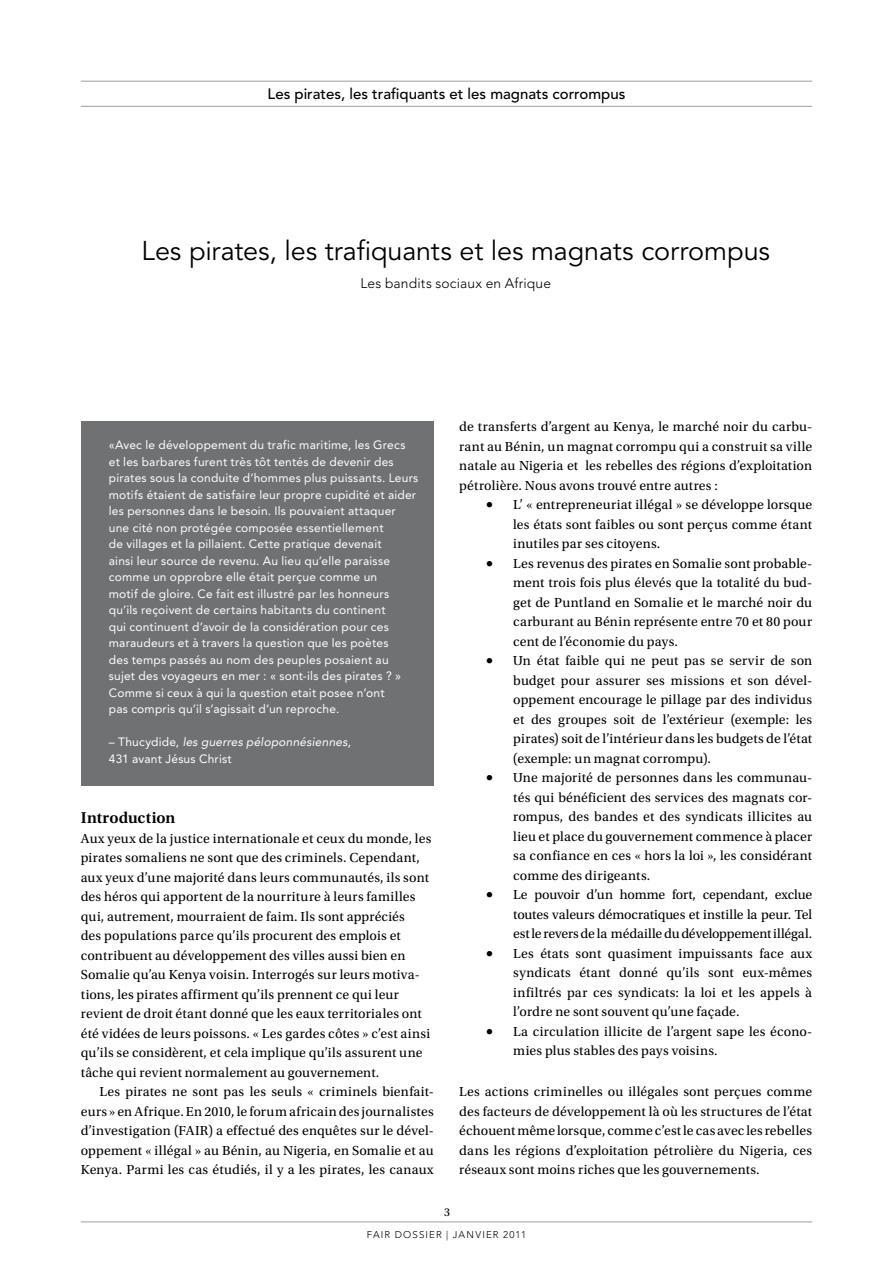
<style>
.page{position:relative;width:893px;height:1263px;background:#fff}
.page>*{position:absolute;margin:0;border:0;box-sizing:border-box;transform-origin:0 0}
.t1{font:27px "Avenir LT Std";letter-spacing:-.005em;color:#000}
.t2{font:600 16.5px "Utopia Std";letter-spacing:.005em;color:#000}
.t3{font:500 15px "Avenir LT Std";color:#000}
.t4{font:13.8px/19.5px "Utopia Std";letter-spacing:.01em;color:#000;text-align:justify}
.t5{font:300 13.8px "Avenir LT Std";letter-spacing:.015em;color:#000}
.t6{font:12px/16.5px "Avenir LT Std";letter-spacing:.02em;color:#fff}
.t7{font:12px "Utopia Std";color:#000}
.t8{font:300 9.75px "Avenir LT Std";letter-spacing:.115em;color:#000}
.s1{font-style:italic}
</style>
<div class="page">
<hr style="left:81px;top:81px;width:731px;height:1px;background:#9c9e9f">
<hr style="left:81px;top:106px;width:731px;height:1px;background:#9c9e9f">
<hr style="left:81px;top:1221px;width:731px;height:1px;background:#9c9e9f">
<div style="left:81px;top:421px;width:353px;height:364px;background:#707172"></div>
<p class="t3" style="left:268px;top:85px;width:359px">Les pirates, les trafiquants et les magnats corrompus</p>
<h1 class="t1" style="left:142px;top:235px;width:630px">Les pirates, les trafiquants et les magnats corrompus</h1>
<p class="t5" style="left:361px;top:275px;width:192px">Les bandits sociaux en Afrique</p>
<p class="t6" style="left:109px;top:437px;width:311px">«Avec le développement du trafic maritime, les Grecs et les barbares furent très tôt tentés de devenir des pirates sous la conduite d’hommes plus puissants. Leurs motifs étaient de satisfaire leur propre cupidité et aider les personnes dans le besoin. Ils pouvaient attaquer une cité non protégée composée essentiellement<br>de villages et la pillaient. Cette pratique devenait<br>ainsi leur source de revenu. Au lieu qu’elle paraisse comme un opprobre elle était perçue comme un<br>motif de gloire. Ce fait est illustré par les honneurs qu’ils reçoivent de certains habitants du continent<br>qui continuent d’avoir de la considération pour ces maraudeurs et à travers la question que les poètes<br>des temps passés au nom des peuples posaient au<br>sujet des voyageurs en mer : « sont-ils des pirates ? » Comme si ceux à qui la question etait posee n’ont<br>pas compris qu’il s’agissait d’un reproche.</p>
<p class="t6" style="left:109px;top:734px;width:244px">– Thucydide, <span class="s1">les guerres péloponnésiennes</span>,<br>431 avant Jésus Christ</p>
<p class="t2" style="left:81px;top:808px;width:96px">Introduction</p>
<p class="t4" style="left:81px;top:828px;width:352px;text-align:left">Aux yeux de la justice internationale et ceux du monde, les pirates somaliens ne sont que des criminels. Cependant, aux yeux d’une majorité dans leurs communautés, ils sont des héros qui apportent de la nourriture à leurs familles qui, autrement, mourraient de faim. Ils sont appréciés<br>des populations parce qu’ils procurent des emplois et contribuent au développement des villes aussi bien en Somalie qu’au Kenya voisin. Interrogés sur leurs motiva&shy;tions, les pirates affirment qu’ils prennent ce qui leur revient de droit étant donné que les eaux territoriales ont été vidées de leurs poissons. « Les gardes côtes » c’est ainsi qu’ils se considèrent, et cela implique qu’ils assurent une tâche qui revient normalement au gouvernement.</p>
<p class="t4" style="left:81px;top:1082px;width:354px;text-indent:19px">Les pirates ne sont pas les seuls « criminels bienfait&shy;eurs » en Afrique. En 2010, le forum africain des journalistes d’investigation (FAIR) a effectué des enquêtes sur le dével&shy;oppement « illégal » au Bénin, au Nigeria, en Somalie et au Kenya. Parmi les cas étudiés, il y a les pirates, les canaux</p>
<p class="t4" style="left:459px;top:417px;width:354px">de transferts d’argent au Kenya, le marché noir du carbu&shy;rant au Bénin, un magnat corrompu qui a construit sa ville natale au Nigeria et les rebelles des régions d’exploitation pétrolière. Nous avons trouvé entre autres :</p>
<p class="t4" style="left:513px;top:495px;width:300px;text-indent:-27px">• L’ « entrepreneuriat illégal » se développe lorsque les états sont faibles ou sont perçus comme étant inutiles par ses citoyens.</p>
<p class="t4" style="left:513px;top:554px;width:300px;text-indent:-27px">• Les revenus des pirates en Somalie sont probable&shy;ment trois fois plus élevés que la totalité du bud&shy;get de Puntland en Somalie et le marché noir du carburant au Bénin représente entre 70 et 80 pour cent de l’économie du pays.</p>
<p class="t4" style="left:513px;top:651px;width:300px;text-indent:-27px">• Un état faible qui ne peut pas se servir de son budget pour assurer ses missions et son dével&shy;oppement encourage le pillage par des individus et des groupes soit de l’extérieur (exemple: les pirates) soit de l’intérieur dans les budgets de l’état (exemple: un magnat corrompu).</p>
<p class="t4" style="left:513px;top:768px;width:300px;text-indent:-27px">• Une majorité de personnes dans les communau&shy;tés qui bénéficient des services des magnats cor&shy;rompus, des bandes et des syndicats illicites au lieu et place du gouvernement commence à placer sa confiance en ces « hors la loi », les considérant comme des dirigeants.</p>
<p class="t4" style="left:513px;top:885px;width:300px;text-indent:-27px">• Le pouvoir d’un homme fort, cependant, exclue toutes valeurs démocratiques et instille la peur. Tel est le revers de la médaille du développement illégal.</p>
<p class="t4" style="left:513px;top:944px;width:300px;text-indent:-27px">• Les états sont quasiment impuissants face aux syndicats étant donné qu’ils sont eux-mêmes infiltrés par ces syndicats: la loi et les appels à l’ordre ne sont souvent qu’une façade.</p>
<p class="t4" style="left:513px;top:1022px;width:300px;text-indent:-27px">• La circulation illicite de l’argent sape les écono&shy;mies plus stables des pays voisins.</p>
<p class="t4" style="left:459px;top:1082px;width:354px">Les actions criminelles ou illégales sont perçues comme des facteurs de développement là où les structures de l’état échouent même lorsque, comme c’est le cas avec les rebelles dans les régions d’exploitation pétrolière du Nigeria, ces réseaux sont moins riches que les gouvernements.</p>
<p class="t7" style="left:444px;top:1206px;width:7px">3</p>
<p class="t8" style="left:367px;top:1229px;width:161px">FAIR Dossi er | janvi er 2011</p>
</div>
